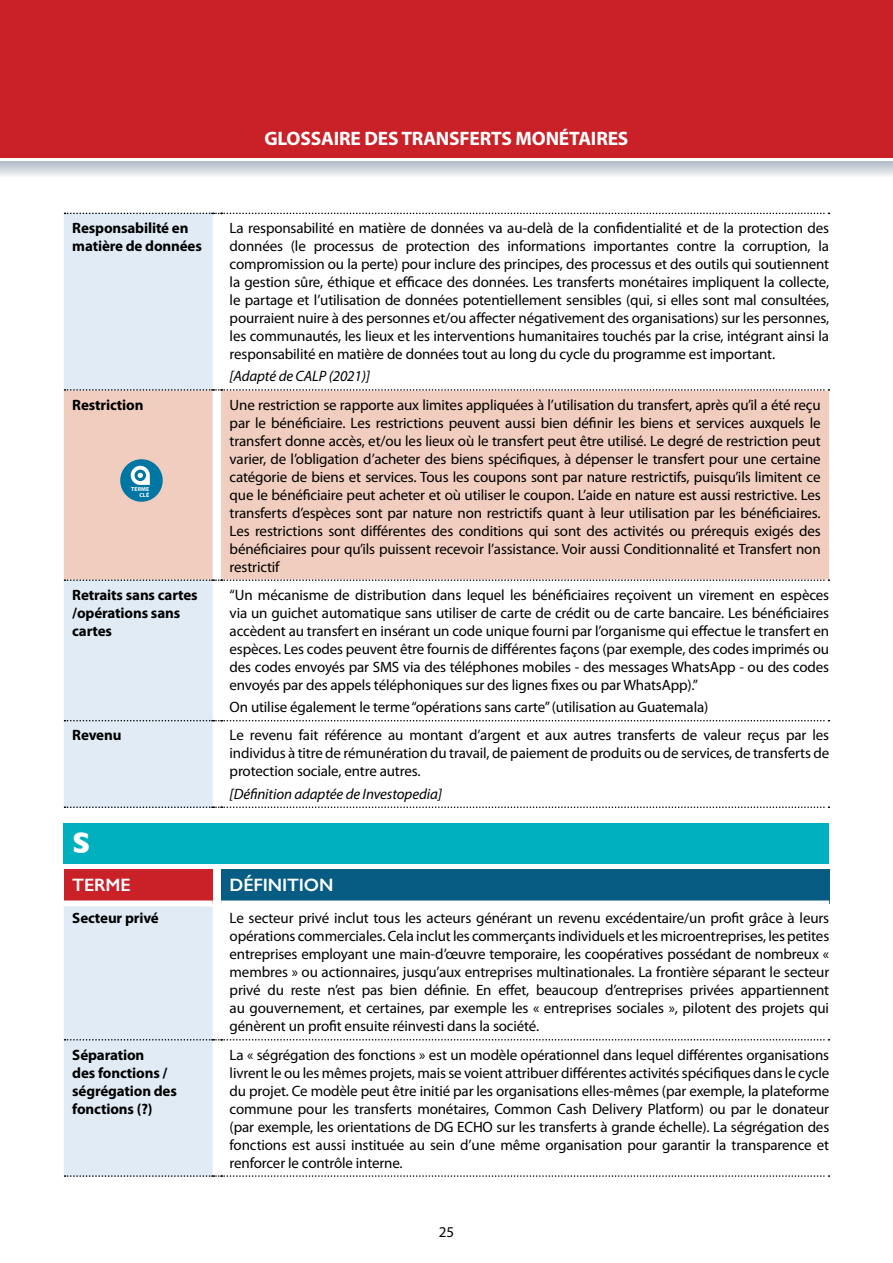
<style>
.page{position:relative;width:893px;height:1263px;background:#fff}
.page>*{position:absolute;margin:0;border:0;box-sizing:border-box;transform-origin:0 0}
.t1{font:700 30px "Gill Sans";color:#fff}
.t2{font:700 19.5px "Myriad Pro";letter-spacing:-.01em;color:#fff}
.t3{font:600 18px "Gill Sans";letter-spacing:-.01em;color:#fff}
.t4{font:15px/18px "Myriad Pro";letter-spacing:-.01em;color:#000;text-align:justify}
.t5{font:700 15px/18px "Myriad Pro";letter-spacing:-.01em;color:#000}
.t6{font:italic 15px "Myriad Pro";letter-spacing:-.01em;color:#000}
.t7{font:700 5.7px "Myriad Pro";letter-spacing:.02em;color:#fff}
</style>
<div class="page">
<div style="left:0;top:0;width:893px;height:157px;background:#ca2128"></div>
<div style="left:64px;top:823px;width:765px;height:41px;background:#00b0bf"></div>
<div style="left:64px;top:213px;width:149px;height:594px;background:#e1ebf5"></div>
<div style="left:64px;top:390px;width:765px;height:190px;background:#f0cdbf"></div>
<svg style="left:65px;top:213px;width:764px;height:1px"></svg>
<svg style="left:65px;top:389px;width:764px;height:2px;background:#b3afaf"></svg>
<svg style="left:65px;top:579px;width:764px;height:2px;background:#b3aeac"></svg>
<svg style="left:65px;top:720px;width:764px;height:1px"></svg>
<svg style="left:65px;top:806px;width:764px;height:2px"></svg>
<div style="left:64px;top:869px;width:149px;height:34px;background:#ca2128"></div>
<div style="left:221px;top:869px;width:608px;height:34px;background:#065c82"></div>
<svg style="left:64px;top:906px;width:765px;height:271px"></svg>
<div style="left:64px;top:900px;width:149px;height:6px;background:#fff"></div>
<div style="left:221px;top:900px;width:608px;height:6px;background:#fff"></div>
<div style="left:120px;top:459px;width:43px;height:43px;background:#0076a3;border-radius:50%"></div>
<svg style="left:131px;top:466px;width:19px;height:19px"></svg>
<svg style="left:0;top:162px;width:893px;height:14px;background:#d2d8dd"></svg>
<h2 class="t2" style="left:265px;top:126px;width:365px">GLOSSAIRE DES TRANSFERTS MONÉTAIRES</h2>
<p class="t5" style="left:72px;top:219px;width:131px">Responsabilité en matière de données</p>
<p class="t4" style="left:230px;top:219px;width:601px">La responsabilité en matière de données va au-delà de la confidentialité et de la protection des données (le processus de protection des informations importantes contre la corruption, la compromission ou la perte) pour inclure des principes, des processus et des outils qui soutiennent la gestion sûre, éthique et efficace des données. Les transferts monétaires impliquent la collecte, le partage et l’utilisation de données potentiellement sensibles (qui, si elles sont mal consultées, pourraient nuire à des personnes et/ou affecter négativement des organisations) sur les personnes, les communautés, les lieux et les interventions humanitaires touchés par la crise, intégrant ainsi la responsabilité en matière de données tout au long du cycle du programme est important.</p>
<p class="t6" style="left:230px;top:367px;width:142px">[Adapté de CALP (2021)]</p>
<p class="t5" style="left:72px;top:395px;width:73px">Restriction</p>
<p class="t4" style="left:230px;top:395px;width:593px">Une restriction se rapporte aux limites appliquées à l’utilisation du transfert, après qu’il a été reçu par le bénéficiaire. Les restrictions peuvent aussi bien définir les biens et services auxquels le transfert donne accès, et/ou les lieux où le transfert peut être utilisé. Le degré de restriction peut varier, de l’obligation d’acheter des biens spécifiques, à dépenser le transfert pour une certaine catégorie de biens et services. Tous les coupons sont par nature restrictifs, puisqu’ils limitent ce que le bénéficiaire peut acheter et où utiliser le coupon. L’aide en nature est aussi restrictive. Les transferts d’espèces sont par nature non restrictifs quant à leur utilisation par les bénéficiaires.<br>Les restrictions sont différentes des conditions qui sont des activités ou prérequis exigés des bénéficiaires pour qu’ils puissent recevoir l’assistance. Voir aussi Conditionnalité et Transfert non restrictif</p>
<p class="t5" style="left:72px;top:585px;width:127px">Retraits sans cartes /opérations sans cartes</p>
<p class="t4" style="left:230px;top:586px;width:601px">“Un mécanisme de distribution dans lequel les bénéficiaires reçoivent un virement en espèces via un guichet automatique sans utiliser de carte de crédit ou de carte bancaire. Les bénéficiaires accèdent au transfert en insérant un code unique fourni par l’organisme qui effectue le transfert en espèces. Les codes peuvent être fournis de différentes façons (par exemple, des codes imprimés ou des codes envoyés par SMS via des téléphones mobiles - des messages WhatsApp - ou des codes envoyés par des appels téléphoniques sur des lignes fixes ou par WhatsApp).”</p>
<p class="t4" style="left:230px;top:698px;width:480px">On utilise également le terme “opérations sans carte” (utilisation au Guatemala)</p>
<p class="t5" style="left:72px;top:726px;width:51px">Revenu</p>
<p class="t4" style="left:230px;top:726px;width:601px">Le revenu fait référence au montant d’argent et aux autres transferts de valeur reçus par les individus à titre de rémunération du travail, de paiement de produits ou de services, de transferts de protection sociale, entre autres.</p>
<p class="t6" style="left:230px;top:784px;width:214px">[Définition adaptée de Investopedia]</p>
<h1 class="t1" style="left:72px;top:818px;width:20px">S</h1>
<p class="t3" style="left:72px;top:874px;width:60px">TERME</p>
<p class="t3" style="left:230px;top:874px;width:105px">DÉFINITION</p>
<p class="t5" style="left:72px;top:909px;width:88px">Secteur privé</p>
<p class="t4" style="left:230px;top:909px;width:601px">Le secteur privé inclut tous les acteurs générant un revenu excédentaire/un profit grâce à leurs opérations commerciales. Cela inclut les commerçants individuels et les microentreprises, les petites entreprises employant une main-d’œuvre temporaire, les coopératives possédant de nombreux « membres » ou actionnaires, jusqu’aux entreprises multinationales. La frontière séparant le secteur privé du reste n’est pas bien définie. En effet, beaucoup d’entreprises privées appartiennent au gouvernement, et certaines, par exemple les « entreprises sociales », pilotent des projets qui génèrent un profit ensuite réinvesti dans la société.</p>
<p class="t5" style="left:72px;top:1045px;width:106px">Séparation<br>des fonctions / ségrégation des fonctions (?)</p>
<p class="t4" style="left:230px;top:1045px;width:601px">La « ségrégation des fonctions » est un modèle opérationnel dans lequel différentes organisations livrent le ou les mêmes projets, mais se voient attribuer différentes activités spécifiques dans le cycle du projet. Ce modèle peut être initié par les organisations elles-mêmes (par exemple, la plateforme commune pour les transferts monétaires, Common Cash Delivery Platform) ou par le donateur (par exemple, les orientations de DG ECHO sur les transferts à grande échelle). La ségrégation des fonctions est aussi instituée au sein d’une même organisation pour garantir la transparence et renforcer le contrôle interne.</p>
<p class="t7" style="left:131px;top:486px;width:19px">TERME</p>
<p class="t7" style="left:139px;top:492px;width:11px">CLÉ</p>
<p class="t4" style="left:439px;top:1222px;width:17px">25</p>
</div>
